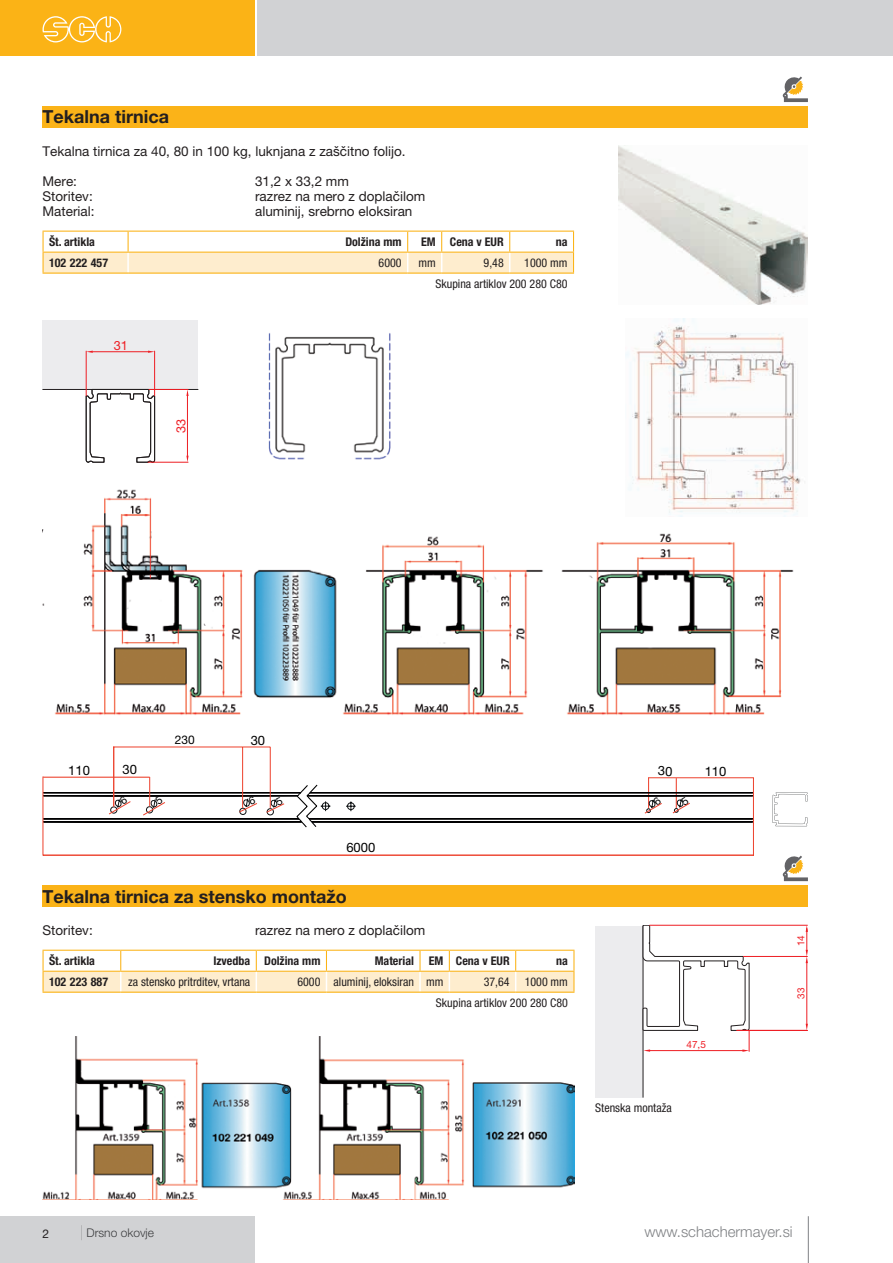
<style>
.page{position:relative;width:893px;height:1263px;background:#fff}
.page>*{position:absolute;margin:0;border:0;box-sizing:border-box;transform-origin:0 0}
.t1{font:700 18px "Helvetica Neue LT Pro";color:#231f20}
.t2{font:300 15px "Helvetica Neue LT Pro";color:#808285}
.t3{font:13.5px "Helvetica Neue LT Pro";color:#231f20}
.t4{font:13.05px "Helvetica Neue LT Pro";color:#000001}
.t5{font:12.75px "Helvetica Neue LT Pro";color:#ee1d23}
.t6{font:condensed 12px/21px "Helvetica Neue LT Pro";color:#231f20;text-align:right}
.t7{font:700 condensed 12px "Helvetica Neue LT Pro";color:#231f20}
.t8{font:300 12px "Helvetica Neue LT Pro";color:#4b4c4d}
.t9{font:12px "Helvetica Neue LT Pro";color:#000001}
.t10{font:12px "Helvetica Neue LT Pro";color:#231f20}
.t11{font:10.05px "Helvetica Neue LT Pro";color:#ee1d23}
.s1{font-size:15px}
</style>
<div class="page">
<div style="left:0;top:1216px;width:255px;height:47px;background:#d1d2d4"></div>
<div style="left:0;top:0;width:255px;height:55px;background:#fbb316"></div>
<div style="left:257px;top:0;width:636px;height:55px;background:#d1d2d4"></div>
<hr style="left:808px;top:1216px;width:1px;height:47px;background:#808285">
<svg style="left:43px;top:16px;width:78px;height:26px"></svg>
<svg style="left:43px;top:231px;width:531px;height:42px"></svg>
<hr style="left:442px;top:231px;width:68px;height:1px;background:#fbb316">
<hr style="left:510px;top:231px;width:64px;height:1px;background:#fbb316">
<hr style="left:442px;top:252px;width:68px;height:1px;background:#fbb316">
<hr style="left:510px;top:252px;width:64px;height:1px;background:#fbb316">
<hr style="left:43px;top:273px;width:85px;height:1px;background:#fbb316">
<hr style="left:128px;top:273px;width:280px;height:1px;background:#fbb316">
<hr style="left:408px;top:273px;width:34px;height:1px;background:#fbb316">
<hr style="left:442px;top:273px;width:68px;height:1px;background:#fbb316">
<hr style="left:510px;top:273px;width:64px;height:1px;background:#fbb316">
<div style="left:43px;top:106px;width:765px;height:22px;background:#fbb318"></div>
<svg style="left:783px;top:77px;width:25px;height:25px"></svg>
<img style="left:268px;top:333px;width:123px;height:127px">
<img style="left:618px;top:146px;width:190px;height:159px">
<img style="left:43px;top:489px;width:751px;height:226px">
<svg style="left:772px;top:792px;width:36px;height:34px"></svg>
<hr style="left:43px;top:855px;width:711px;height:1px;background:#ed412c">
<hr style="left:43px;top:776px;width:1px;height:80px;background:#ed412c">
<hr style="left:753px;top:777px;width:1px;height:78px;background:#ed412c">
<hr style="left:113px;top:747px;width:1px;height:59px;background:#ed412c">
<hr style="left:113px;top:746px;width:157px;height:1px;background:#ed412c">
<hr style="left:242px;top:747px;width:1px;height:61px;background:#ed412c">
<hr style="left:270px;top:747px;width:1px;height:61px;background:#ed412c">
<div style="left:43px;top:320px;width:155px;height:69px;background:#ececee"></div>
<hr style="left:43px;top:389px;width:155px;height:1px;background:#231f20">
<svg style="left:86px;top:389px;width:69px;height:74px"></svg>
<hr style="left:154px;top:351px;width:1px;height:45px;background:#ee1d23">
<hr style="left:86px;top:351px;width:1px;height:45px;background:#ee1d23">
<hr style="left:93px;top:351px;width:55px;height:1px;background:#ee1d23">
<hr style="left:148px;top:462px;width:40px;height:1px;background:#ee1d23">
<hr style="left:149px;top:389px;width:39px;height:1px;background:#ee1d23">
<hr style="left:187px;top:396px;width:1px;height:60px;background:#ee1d23">
<svg style="left:148px;top:351px;width:7px;height:2px"></svg>
<svg style="left:86px;top:351px;width:7px;height:2px"></svg>
<svg style="left:186px;top:456px;width:3px;height:6px"></svg>
<svg style="left:186px;top:389px;width:3px;height:7px"></svg>
<svg style="left:783px;top:856px;width:25px;height:25px"></svg>
<svg style="left:43px;top:950px;width:531px;height:41px"></svg>
<hr style="left:449px;top:950px;width:67px;height:1px;background:#fbb316">
<hr style="left:516px;top:950px;width:58px;height:1px;background:#fbb316">
<hr style="left:449px;top:971px;width:67px;height:1px;background:#fbb316">
<hr style="left:516px;top:971px;width:58px;height:1px;background:#fbb316">
<hr style="left:43px;top:991px;width:78px;height:2px;background:#fbb316">
<hr style="left:121px;top:991px;width:135px;height:2px;background:#fbb316">
<hr style="left:256px;top:991px;width:70px;height:2px;background:#fbb316">
<hr style="left:326px;top:991px;width:94px;height:2px;background:#fbb316">
<hr style="left:420px;top:991px;width:29px;height:2px;background:#fbb316">
<hr style="left:449px;top:991px;width:67px;height:2px;background:#fbb316">
<hr style="left:516px;top:991px;width:58px;height:2px;background:#fbb316">
<div style="left:43px;top:885px;width:765px;height:22px;background:#fbb318"></div>
<div style="left:595px;top:926px;width:48px;height:171px;background:#ececee"></div>
<hr style="left:643px;top:926px;width:1px;height:171px;background:#231f20">
<hr style="left:650px;top:925px;width:157px;height:1px;background:#ee1d23">
<hr style="left:737px;top:1030px;width:70px;height:1px;background:#ee1d23">
<hr style="left:743px;top:956px;width:64px;height:1px;background:#ee1d23">
<hr style="left:806px;top:963px;width:1px;height:61px;background:#ee1d23">
<svg style="left:643px;top:925px;width:107px;height:127px"></svg>
<svg style="left:806px;top:1024px;width:2px;height:6px"></svg>
<svg style="left:806px;top:925px;width:2px;height:38px"></svg>
<img style="left:43px;top:1037px;width:531px;height:162px">
<img style="left:626px;top:318px;width:179px;height:199px">
<svg style="left:43px;top:766px;width:711px;height:62px"></svg>
<h1 class="t1" style="left:43px;top:106px;width:128px">Tekalna tirnica</h1>
<p class="t3" style="left:43px;top:143px;width:365px">Tekalna tirnica za 40, 80 in 100 kg, luknjana z zaščitno folijo.</p>
<p class="t3" style="left:43px;top:173px;width:36px">Mere:</p>
<p class="t3" style="left:255px;top:173px;width:95px">31,2 x 33,2 mm</p>
<p class="t3" style="left:43px;top:188px;width:52px">Storitev:</p>
<p class="t3" style="left:255px;top:188px;width:172px">razrez na mero z doplačilom</p>
<p class="t3" style="left:43px;top:203px;width:54px">Material:</p>
<p class="t3" style="left:255px;top:203px;width:159px">aluminij, srebrno eloksiran</p>
<p class="t7" style="left:49px;top:234px;width:47px">Št. artikla</p>
<p class="t7" style="left:345px;top:234px;width:58px">Dolžina mm</p>
<p class="t7" style="left:421px;top:234px;width:84px">EM Cena v EUR</p>
<p class="t7" style="left:556px;top:234px;width:13px">na</p>
<p class="t7" style="left:49px;top:255px;width:61px">102 222 457</p>
<p class="t6" style="left:379px;top:252px;width:25px">6000</p>
<p class="t6" style="left:418px;top:252px;width:19px">mm</p>
<p class="t6" style="left:484px;top:252px;width:22px">9,48</p>
<p class="t6" style="left:435px;top:252px;width:134px">1000 mm<br>Skupina artiklov 200 280 C80</p>
<p class="t5" style="left:114px;top:338px;width:16px">31</p>
<p class="t5" style="left:174px;top:433px;width:16px;rotate:-90deg">33</p>
<p class="t4" style="left:68px;top:762px;width:23px">110</p>
<p class="t4" style="left:123px;top:761px;width:16px">30</p>
<p class="t9" style="left:175px;top:733px;width:21px">230</p>
<p class="t4" style="left:251px;top:732px;width:16px">30</p>
<p class="t4" style="left:346px;top:839px;width:30px">6000</p>
<h1 class="t1" style="left:43px;top:885px;width:306px">Tekalna tirnica za stensko montažo</h1>
<p class="t3" style="left:43px;top:922px;width:52px">Storitev:</p>
<p class="t3" style="left:255px;top:922px;width:172px">razrez na mero z doplačilom</p>
<p class="t7" style="left:49px;top:953px;width:47px">Št. artikla</p>
<p class="t7" style="left:213px;top:953px;width:109px">Izvedba Dolžina mm</p>
<p class="t7" style="left:375px;top:953px;width:136px">Material EM Cena v EUR</p>
<p class="t7" style="left:556px;top:953px;width:13px">na</p>
<p class="t7" style="left:49px;top:974px;width:61px">102 223 887</p>
<p class="t6" style="left:128px;top:971px;width:124px">za stensko pritrditev, vrtana</p>
<p class="t6" style="left:297px;top:971px;width:147px">6000 aluminij, eloksiran mm</p>
<p class="t6" style="left:484px;top:971px;width:27px">37,64</p>
<p class="t6" style="left:436px;top:971px;width:134px">1000 mm<br>Skupina artiklov 200 280 C80</p>
<p class="t4" style="left:705px;top:763px;width:23px">110</p>
<p class="t11" style="left:686px;top:1039px;width:21px">47,5</p>
<p class="t6" style="left:595px;top:1097px;width:78px">Stenska montaža</p>
<p class="t11" style="left:795px;top:946px;width:13px;rotate:-90deg">14</p>
<p class="t11" style="left:795px;top:999px;width:13px;rotate:-90deg">33</p>
<p class="t10" style="left:43px;top:1226px;width:8px">2</p>
<p class="t8" style="left:80px;top:1226px;width:76px"><span class="s1">|</span> Drsno okovje</p>
<p class="t2" style="left:644px;top:1223px;width:150px">www.schachermayer.si</p>
</div>
